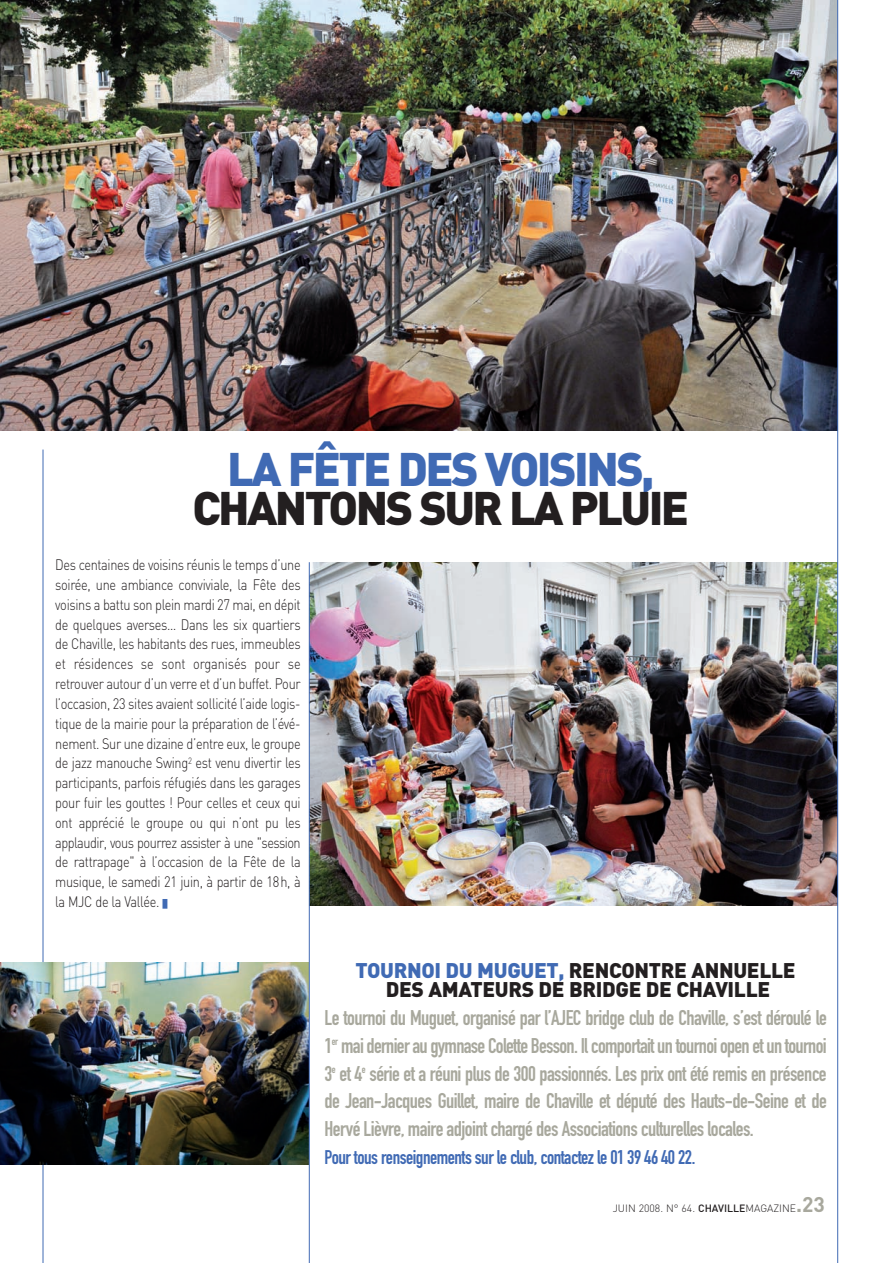
<style>
.page{position:relative;width:893px;height:1263px;background:#fff}
.page>*{position:absolute;margin:0;border:0;box-sizing:border-box;transform-origin:0 0}
.t1{font:900 46.5px "DIN";letter-spacing:-.055em;color:#231f20}
.t2{font:900 46.5px "DIN";letter-spacing:-.055em;color:#406ab4}
.t3{font:21px/27.6px "DIN Engschrift";letter-spacing:-.025em;color:#a8a89d;text-align:justify}
.t4{font:900 21px/19.5px "DIN";letter-spacing:-.015em;color:#231f20;text-align:center}
.t5{font:19.5px "DIN Engschrift";letter-spacing:-.025em;color:#406ab4}
.t6{font:300 15px/19.8px "DIN";letter-spacing:-.025em;color:#231f20;text-align:justify;scale:.85 1}
.t7{font:300 10.5px "DIN";color:#231f20}
.s1{color:#406ab4}
.s2{font-weight:500}
.s3{font-weight:700;font-size:21px;color:#a8a89d}
</style>
<div class="page">
<img style="left:310px;top:562px;width:527px;height:344px">
<img style="left:0;top:0;width:837px;height:431px">
<hr style="left:837px;top:0;width:1px;height:1263px;background:#406ab4">
<hr style="left:43px;top:450px;width:1px;height:813px;background:#406ab4">
<img style="left:0;top:962px;width:309px;height:202px">
<hr style="left:309px;top:562px;width:1px;height:701px;background:#406ab4">
<h1 class="t2" style="left:227px;top:443px;width:429px">LA FÊTE DES VOISINS,</h1>
<h1 class="t1" style="left:192px;top:482px;width:498px">CHANTONS SUR LA PLUIE</h1>
<p class="t6" style="left:55px;top:555px;width:290px">Des centaines de voisins réunis le temps d’une soirée, une ambiance conviviale, la Fête des voisins a battu son plein mardi 27 mai, en dépit de quelques averses… Dans les six quartiers de Chaville, les habitants des rues, immeubles et résidences se sont organisés pour se retrouver autour d’un verre et d’un buffet. Pour l’occasion, 23 sites avaient sollicité l’aide logis&shy;tique de la mairie pour la préparation de l’évé&shy;nement. Sur une dizaine d’entre eux, le groupe de jazz manouche Swing<sup>2</sup> est venu divertir les participants, parfois réfugiés dans les garages pour fuir les gouttes ! Pour celles et ceux qui ont apprécié le groupe ou qui n’ont pu les applaudir, vous pourrez assister à une "session de rattrapage" à l’occasion de la Fête de la musique, le samedi 21 juin, à partir de 18h, à la MJC de la Vallée. <span class="s1">■</span></p>
<h2 class="t4" style="left:356px;top:961px;width:441px"><span class="s1">TOURNOI DU MUGUET,</span> RENCONTRE ANNUELLE<br>DES AMATEURS DE BRIDGE DE CHAVILLE</h2>
<p class="t3" style="left:325px;top:1006px;width:504px">Le tournoi du Muguet, organisé par l’AJEC bridge club de Chaville, s’est déroulé le 1<sup>er</sup> mai dernier au gymnase Colette Besson. Il comportait un tournoi open et un tournoi 3<sup>e</sup> et 4<sup>e</sup> série et a réuni plus de 300 passionnés. Les prix ont été remis en présence de Jean-Jacques Guillet, maire de Chaville et député des Hauts-de-Seine et de Hervé Lièvre, maire adjoint chargé des Associations culturelles locales.</p>
<h3 class="t5" style="left:325px;top:1150px;width:372px">Pour tous renseignements sur le club, contactez le 01 39 46 40 22.</h3>
<p class="t7" style="left:613px;top:1202px;width:214px">JUIN 2008. N° 64. <span class="s2">CHAVILLE</span>MAGAZINE<span class="s3">.23</span></p>
</div>
